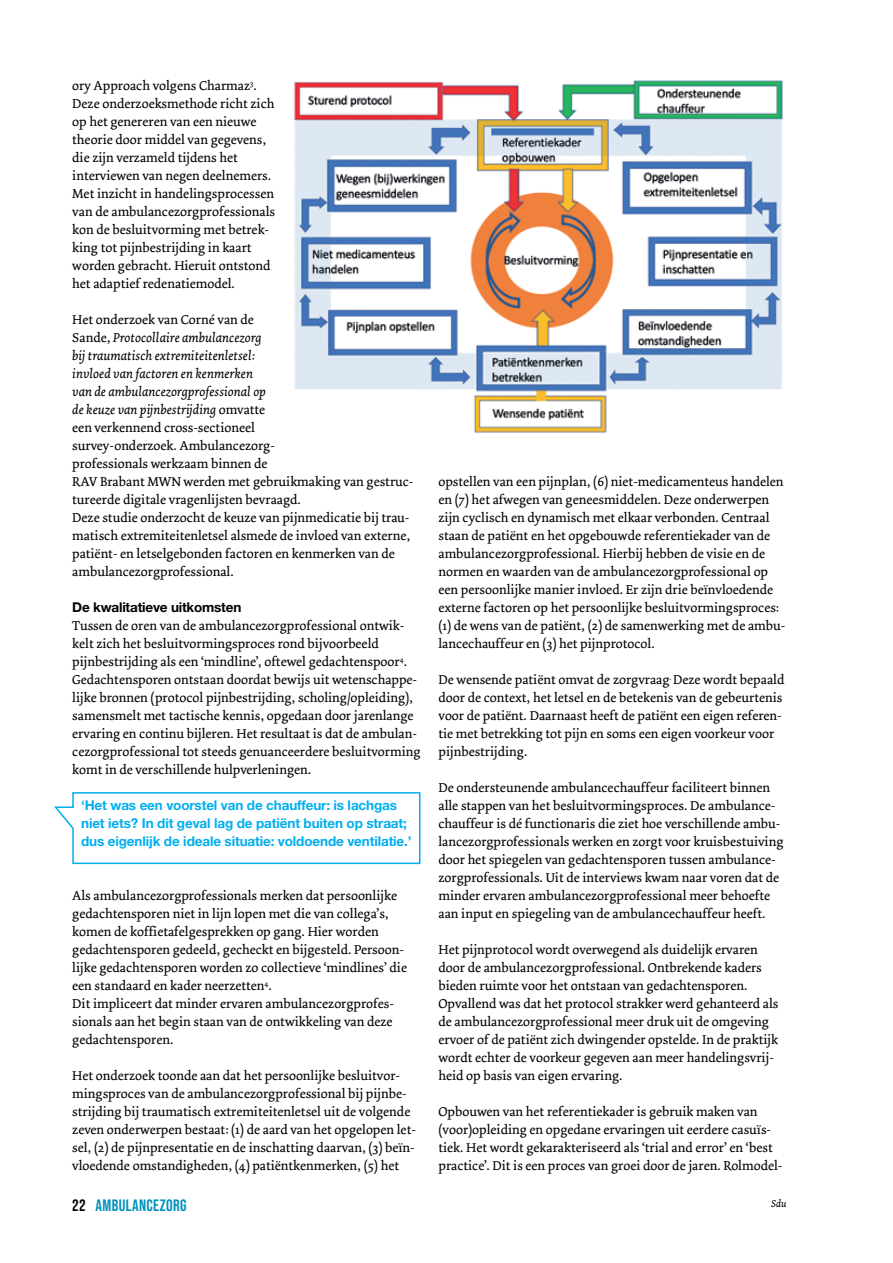
<style>
.page{position:relative;width:893px;height:1263px;background:#fff}
.page>*{position:absolute;margin:0;border:0;box-sizing:border-box;transform-origin:0 0}
.t1{font:16.5px "Bebas Neue";letter-spacing:.025em;color:#0091bd}
.t2{font:13.5px/18px "Dolly";color:#000}
.t3{font:700 13.5px/18px "Helvetica Neue LT Std";letter-spacing:-.01em;color:#00aeef}
.t4{font:700 13.5px "Helvetica Neue LT Std";letter-spacing:-.015em;color:#000}
.t5{font:italic 10.5px "Dolly";color:#000}
.s1{font-style:italic}
.s2{color:#000}
</style>
<div class="page">
<img style="left:293px;top:80px;width:490px;height:353px">
<svg style="left:54px;top:792px;width:367px;height:73px"></svg>
<p class="t2" style="left:72px;top:77px;width:204px">ory Approach volgens Charmaz<sup>3</sup>.<br>Deze onderzoeksmethode richt zich op het genereren van een nieuwe theorie door middel van gegevens, die zijn verzameld tijdens het interviewen van negen deelnemers.<br>Met inzicht in handelingsprocessen van de ambulancezorgprofessionals kon de besluitvorming met betrek&shy;king tot pijnbestrijding in kaart worden gebracht. Hieruit ontstond het adaptief redenatiemodel.</p>
<p class="t2" style="left:72px;top:311px;width:343px">Het onderzoek van Corné van de<br>Sande, <span class="s1">Protocollaire ambulancezorg<br>bij traumatisch extremiteitenletsel:<br>invloed van factoren en kenmerken<br>van de ambulancezorgprofessional op<br>de keuze van pijnbestrijding</span> omvatte<br>een verkennend cross-sectioneel<br>survey-onderzoek. Ambulancezorg-<br>professionals werkzaam binnen de<br>RAV Brabant MWN werden met gebruikmaking van gestruc&shy;tureerde digitale vragenlijsten bevraagd.<br>Deze studie onderzocht de keuze van pijnmedicatie bij trau&shy;matisch extremiteitenletsel alsmede de invloed van externe, patiënt- en letselgebonden factoren en kenmerken van de ambulancezorgprofessional.</p>
<p class="t4" style="left:72px;top:599px;width:171px">De kwalitatieve uitkomsten</p>
<p class="t2" style="left:72px;top:617px;width:350px">Tussen de oren van de ambulancezorgprofessional ontwik&shy;kelt zich het besluitvormingsproces rond bijvoorbeeld pijnbestrijding als een ‘mindline’, oftewel gedachtenspoor<sup>4</sup>.<br>Gedachtensporen ontstaan doordat bewijs uit wetenschappe&shy;lijke bronnen (protocol pijnbestrijding, scholing/opleiding), samensmelt met tactische kennis, opgedaan door jarenlange ervaring en continu bijleren. Het resultaat is dat de ambulan&shy;cezorgprofessional tot steeds genuanceerdere besluitvorming komt in de verschillende hulpverleningen.</p>
<p class="t3" style="left:81px;top:796px;width:332px">‘Het was een voorstel van de chauffeur: is lachgas niet iets? In dit geval lag de patiënt buiten op straat; dus eigenlijk de ideale situatie: voldoende ventilatie.’</p>
<p class="t2" style="left:72px;top:887px;width:336px">Als ambulancezorgprofessionals merken dat persoonlijke gedachtensporen niet in lijn lopen met die van collega’s, komen de koffietafelgesprekken op gang. Hier worden gedachtensporen gedeeld, gecheckt en bijgesteld. Persoon&shy;lijke gedachtensporen worden zo collectieve ‘mindlines’ die een standaard en kader neerzetten<sup>4</sup>.<br>Dit impliceert dat minder ervaren ambulancezorgprofes&shy;sionals aan het begin staan van de ontwikkeling van deze gedachtensporen.</p>
<p class="t2" style="left:72px;top:1067px;width:345px">Het onderzoek toonde aan dat het persoonlijke besluitvor&shy;mingsproces van de ambulancezorgprofessional bij pijnbe&shy;strijding bij traumatisch extremiteitenletsel uit de volgende zeven onderwerpen bestaat: (1) de aard van het opgelopen let&shy;sel, (2) de pijnpresentatie en de inschatting daarvan, (3) beïn&shy;vloedende omstandigheden, (4) patiëntkenmerken, (5) het</p>
<p class="t2" style="left:438px;top:473px;width:348px">opstellen van een pijnplan, (6) niet-medicamenteus handelen en (7) het afwegen van geneesmiddelen. Deze onderwerpen zijn cyclisch en dynamisch met elkaar verbonden. Centraal staan de patiënt en het opgebouwde referentiekader van de ambulancezorgprofessional. Hierbij hebben de visie en de normen en waarden van de ambulancezorgprofessional op een persoonlijke manier invloed. Er zijn drie beïnvloedende externe factoren op het persoonlijke besluitvormingsproces: (1) de wens van de patiënt, (2) de samenwerking met de ambu&shy;lancechauffeur en (3) het pijnprotocol.</p>
<p class="t2" style="left:438px;top:671px;width:347px">De wensende patiënt omvat de zorgvraag<sup>.</sup> Deze wordt bepaald door de context, het letsel en de betekenis van de gebeurtenis voor de patiënt. Daarnaast heeft de patiënt een eigen referen&shy;tie met betrekking tot pijn en soms een eigen voorkeur voor pijnbestrijding.</p>
<p class="t2" style="left:438px;top:779px;width:346px">De ondersteunende ambulancechauffeur faciliteert binnen alle stappen van het besluitvormingsproces. De ambulance&shy;chauffeur is dé functionaris die ziet hoe verschillende ambu&shy;lancezorgprofessionals werken en zorgt voor kruisbestuiving door het spiegelen van gedachtensporen tussen ambulance&shy;zorgprofessionals. Uit de interviews kwam naar voren dat de minder ervaren ambulancezorgprofessional meer behoefte aan input en spiegeling van de ambulancechauffeur heeft.</p>
<p class="t2" style="left:438px;top:941px;width:341px">Het pijnprotocol wordt overwegend als duidelijk ervaren door de ambulancezorgprofessional. Ontbrekende kaders bieden ruimte voor het ontstaan van gedachtensporen.<br>Opvallend was dat het protocol strakker werd gehanteerd als de ambulancezorgprofessional meer druk uit de omgeving ervoer of de patiënt zich dwingender opstelde. In de praktijk wordt echter de voorkeur gegeven aan meer handelingsvrij&shy;heid op basis van eigen ervaring.</p>
<p class="t2" style="left:438px;top:1103px;width:345px">Opbouwen van het referentiekader is gebruik maken van (voor)opleiding en opgedane ervaringen uit eerdere casuïs&shy;tiek. Het wordt gekarakteriseerd als ‘trial and error’ en ‘best practice’. Dit is een proces van groei door de jaren. Rolmodel-</p>
<p class="t1" style="left:72px;top:1196px;width:116px"><span class="s2">22</span> AMBULANCEZORG</p>
<p class="t5" style="left:771px;top:1197px;width:17px">Sdu</p>
</div>
